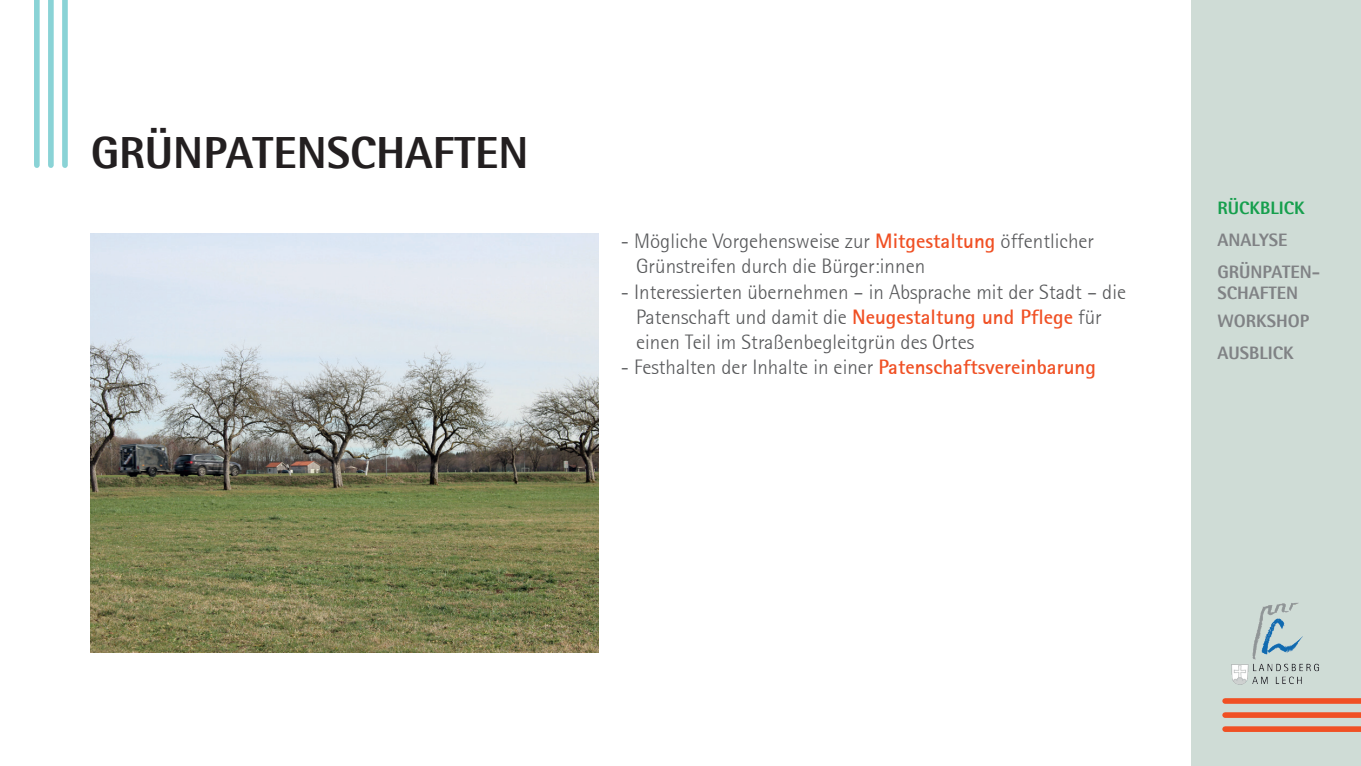
<style>
.page{position:relative;width:1361px;height:766px;background:#fff}
.page>*{position:absolute;margin:0;border:0;box-sizing:border-box;transform-origin:0 0}
.t1{font:800 45px "Agfa Rotis Semisans";color:#231f20}
.t2{font:300 21px/25.2px "Rotis Semi Sans 45";color:#57585a}
.t3{font:800 18px/21.6px "Agfa Rotis Semisans";color:#808285}
.t4{font:800 18px "Agfa Rotis Semisans";color:#169f4d}
.s1{font-family:"Rotis Sans Serif 65";font-weight:700;color:#f05024}
</style>
<div class="page">
<div style="left:1192px;top:0;width:169px;height:765px;background:#cfdcd6"></div>
<div style="left:62px;top:0;width:6px;height:165px;background:#8ad3d6"></div>
<div style="left:48px;top:0;width:6px;height:165px;background:#8ad3d6"></div>
<div style="left:34px;top:0;width:6px;height:165px;background:#8ad3d6"></div>
<div style="left:1225px;top:698px;width:136px;height:5px;background:#f05024"></div>
<div style="left:1225px;top:712px;width:136px;height:5px;background:#f05024"></div>
<div style="left:1225px;top:726px;width:136px;height:5px;background:#f05024"></div>
<img style="left:1231px;top:602px;width:88px;height:83px">
<img style="left:91px;top:233px;width:507px;height:419px">
<h1 class="t1" style="left:91px;top:124px;width:439px">GRÜNPATENSCHAFTEN</h1>
<p class="t2" style="left:636px;top:228px;width:459px;text-indent:-15px">- Mögliche Vorgehensweise zur <span class="s1">Mitgestaltung</span> öffentlicher<br>Grünstreifen durch die Bürger:innen</p>
<p class="t2" style="left:636px;top:279px;width:491px;text-indent:-15px">- Interessierten übernehmen – in Absprache mit der Stadt – die<br>Patenschaft und damit die <span class="s1">Neugestaltung und Pflege</span> für einen Teil im Straßenbegleitgrün des Ortes</p>
<p class="t2" style="left:621px;top:354px;width:476px">- Festhalten der Inhalte in einer <span class="s1">Patenschaftsvereinbarung</span></p>
<p class="t4" style="left:1217px;top:197px;width:89px">RÜCKBLICK</p>
<p class="t3" style="left:1217px;top:229px;width:72px">ANALYSE</p>
<p class="t3" style="left:1217px;top:260px;width:104px">GRÜNPATEN-<br>SCHAFTEN</p>
<p class="t3" style="left:1217px;top:310px;width:93px">WORKSHOP</p>
<p class="t3" style="left:1217px;top:341px;width:78px">AUSBLICK</p>
</div>
